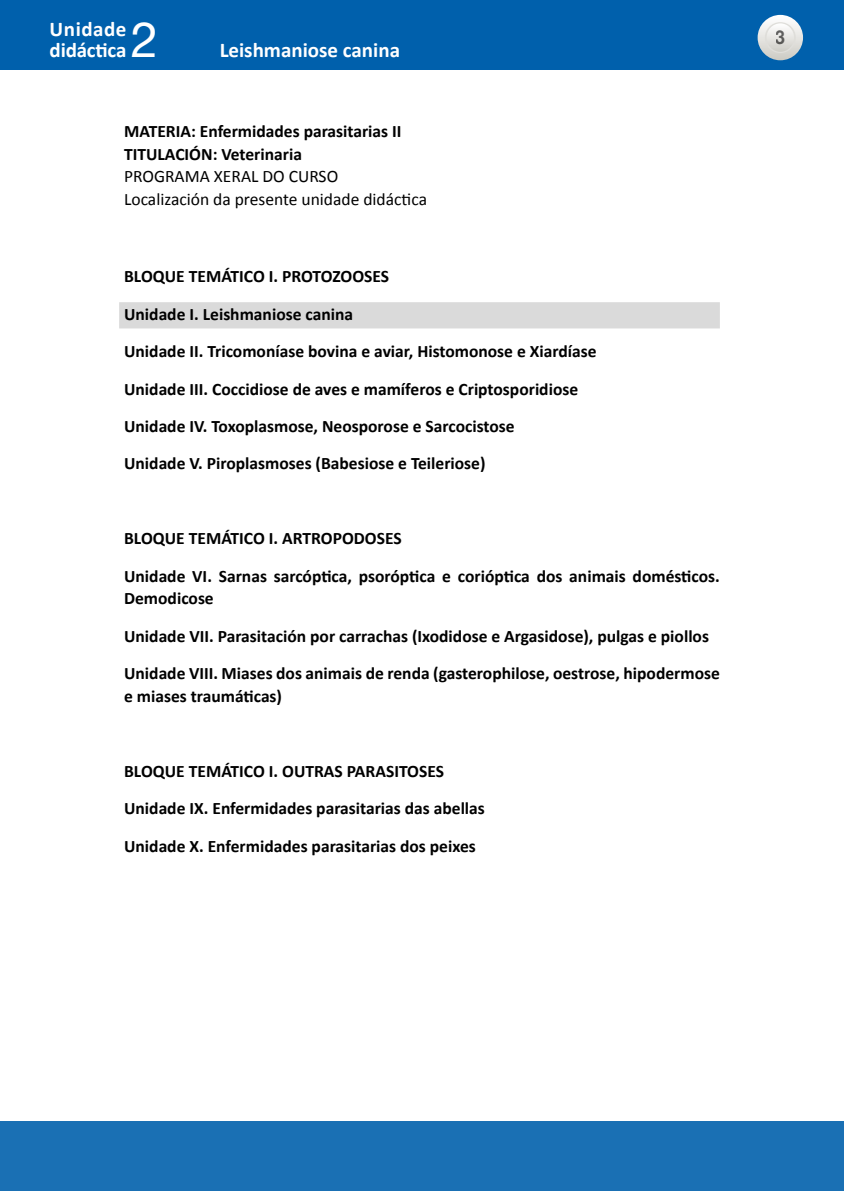
<style>
.page{position:relative;width:844px;height:1191px;background:#fff}
.page>*{position:absolute;margin:0;border:0;box-sizing:border-box;transform-origin:0 0}
.t1{font:49px "Helvetica Neue LT Std";color:#fff}
.t2{font:700 21px/21px "Calibri";color:#fff}
.t3{font:700 19.25px "Helvetica Neue LT Std";color:#000;scale:.9 1}
.t4{font:700 17.5px/37.4px "Calibri";color:#000}
.t5{font:17.5px/22.6px "Calibri";color:#000}
</style>
<div class="page">
<div style="left:0;top:1121px;width:843px;height:70px;background:#1a70b4"></div>
<div style="left:0;top:0;width:843px;height:69px;background:#0060ac"></div>
<svg style="left:757px;top:15px;width:45px;height:45px"></svg>
<svg style="left:765px;top:23px;width:29px;height:29px"></svg>
<div style="left:764px;top:22px;width:31px;height:31px;border:1px solid #dfdeda;border-radius:50%"></div>
<div style="left:119px;top:302px;width:600px;height:26px;background:#dadada"></div>
<p class="t2" style="left:50px;top:18px;width:78px">Unidade didáctica</p>
<h1 class="t1" style="left:131px;top:11px;width:29px">2</h1>
<p class="t2" style="left:220px;top:39px;width:182px">Leishmaniose canina</p>
<p class="t4" style="left:124px;top:119px;width:279px;line-height:22.6px">MATERIA: Enfermidades parasitarias II<br>TITULACIÓN: Veterinaria</p>
<p class="t5" style="left:124px;top:164px;width:304px">PROGRAMA XERAL DO CURSO<br>Localización da presente unidade didáctica</p>
<p class="t4" style="left:124px;top:257px;width:474px">BLOQUE TEMÁTICO I. PROTOZOOSES<br>Unidade I. Leishmaniose canina<br>Unidade II. Tricomoníase bovina e aviar, Histomonose e Xiardíase Unidade III. Coccidiose de aves e mamíferos e Criptosporidiose Unidade IV. Toxoplasmose, Neosporose e Sarcocistose<br>Unidade V. Piroplasmoses (Babesiose e Teileriose)</p>
<p class="t4" style="left:124px;top:519px;width:597px">BLOQUE TEMÁTICO I. ARTROPODOSES<br>Unidade VI. Sarnas sarcóptica, psoróptica e corióptica dos animais domésticos.</p>
<p class="t4" style="left:124px;top:579px;width:597px">Demodicose<br>Unidade VII. Parasitación por carrachas (Ixodidose e Argasidose), pulgas e piollos<br>Unidade VIII. Miases dos animais de renda (gasterophilose, oestrose, hipodermose</p>
<p class="t4" style="left:124px;top:677px;width:159px">e miases traumáticas)</p>
<p class="t4" style="left:124px;top:751px;width:362px">BLOQUE TEMÁTICO I. OUTRAS PARASITOSES<br>Unidade IX. Enfermidades parasitarias das abellas<br>Unidade X. Enfermidades parasitarias dos peixes</p>
<p class="t3" style="left:775px;top:26px;width:12px">3</p>
</div>
